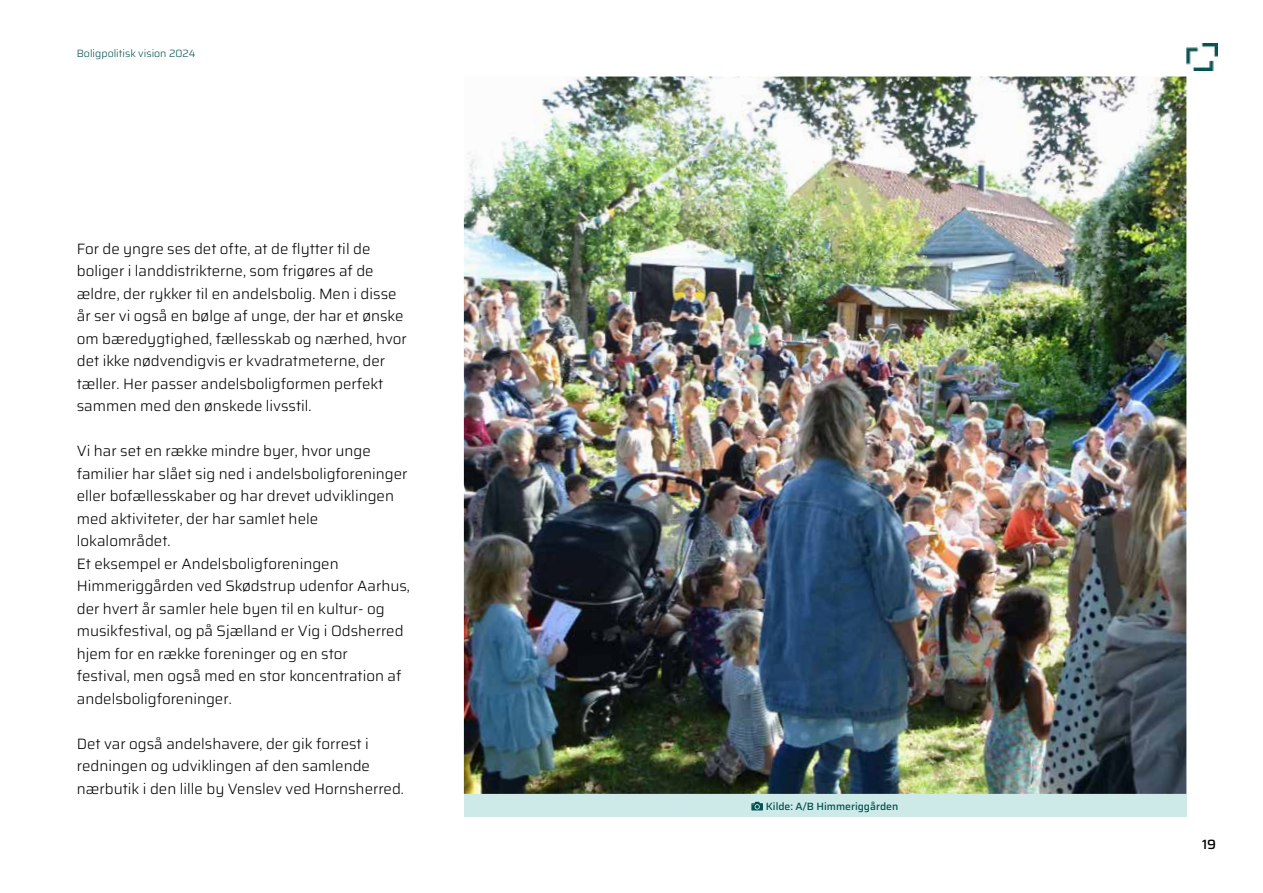
<style>
.page{position:relative;width:1263px;height:893px;background:#fff}
.page>*{position:absolute;margin:0;border:0;box-sizing:border-box;transform-origin:0 0}
.t1{font:300 15px/22.5px "Saira";color:#000}
.t2{font:500 13.5px "Saira";color:#000}
.t3{font:300 10.5px "Saira";color:#055151}
.t4{font:500 10.5px "Saira";color:#055151}
</style>
<div class="page">
<img style="left:464px;top:77px;width:722px;height:717px">
<img style="left:1186px;top:44px;width:31px;height:27px">
<div style="left:464px;top:794px;width:722px;height:22px;background:#cdeae9"></div>
<svg style="left:751px;top:802px;width:12px;height:8px"></svg>
<p class="t3" style="left:77px;top:45px;width:120px">Boligpolitisk vision 2024</p>
<p class="t1" style="left:77px;top:237px;width:332px">For de yngre ses det ofte, at de flytter til de boliger i landdistrikterne, som frigøres af de ældre, der rykker til en andelsbolig. Men i disse år ser vi også en bølge af unge, der har et ønske om bæredygtighed, fællesskab og nærhed, hvor det ikke nødvendigvis er kvadratmeterne, der tæller. Her passer andelsboligformen perfekt sammen med den ønskede livsstil.</p>
<p class="t1" style="left:77px;top:439px;width:335px">Vi har set en række mindre byer, hvor unge familier har slået sig ned i andelsboligforeninger eller bofællesskaber og har drevet udviklingen med aktiviteter, der har samlet hele lokalområdet.<br>Et eksempel er Andelsboligforeningen Himmeriggården ved Skødstrup udenfor Aarhus, der hvert år samler hele byen til en kultur- og musikfestival, og på Sjælland er Vig i Odsherred hjem for en række foreninger og en stor<br>festival, men også med en stor koncentration af andelsboligforeninger.</p>
<p class="t1" style="left:77px;top:732px;width:329px">Det var også andelshavere, der gik forrest i redningen og udviklingen af den samlende nærbutik i den lille by Venslev ved Hornsherred.</p>
<p class="t4" style="left:766px;top:798px;width:134px">Kilde: A/B Himmeriggården</p>
<p class="t2" style="left:1202px;top:833px;width:16px">19</p>
</div>
